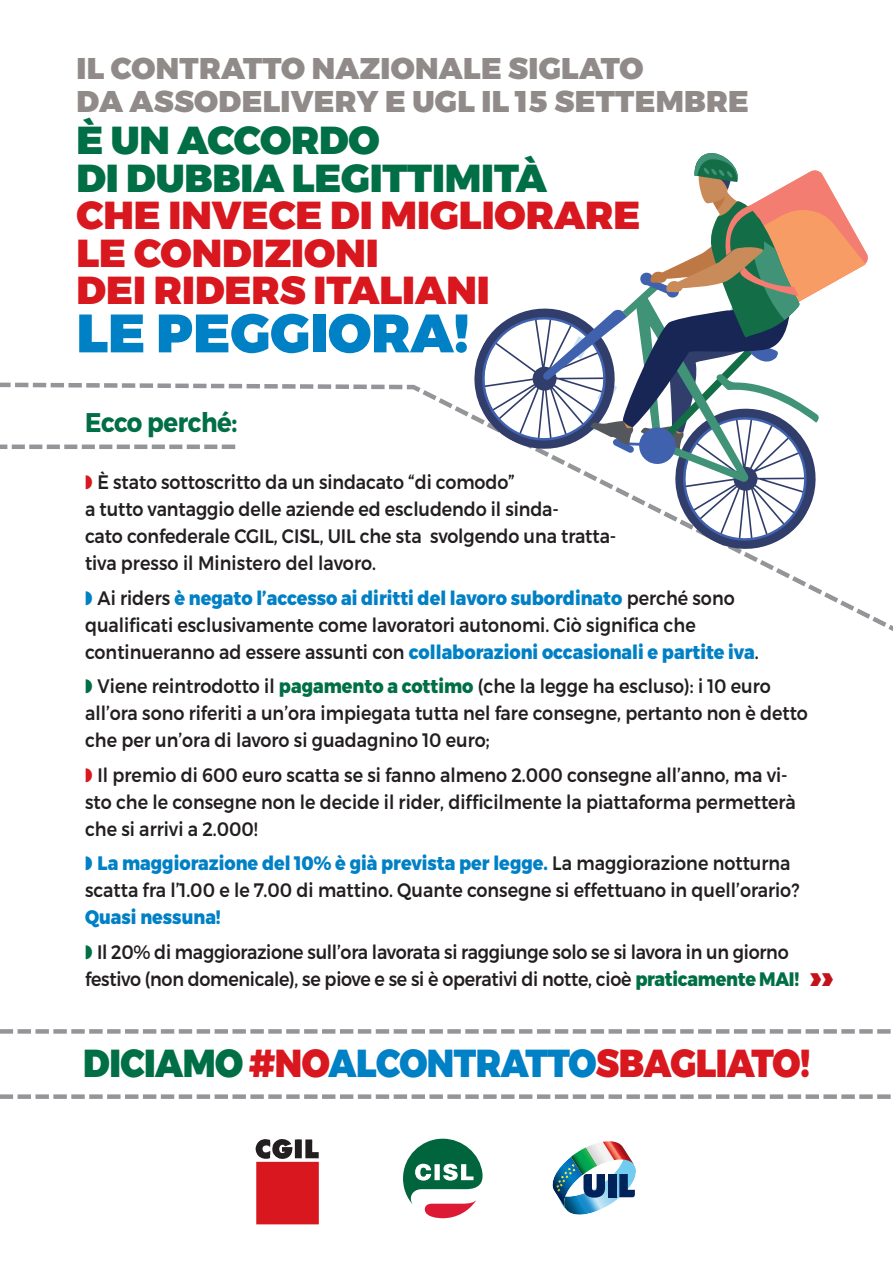
<style>
.page{position:relative;width:893px;height:1263px;background:#fff}
.page>*{position:absolute;margin:0;border:0;box-sizing:border-box;transform-origin:0 0}
.t1{font:900 54px "Montserrat";color:#0080c5}
.t2{font:900 39px/37.5px "Montserrat";color:#d8171f}
.t3{font:900 39px "Montserrat";color:#d8171f;scale:.9 1}
.t4{font:900 39px/37.5px "Montserrat";letter-spacing:-.005em;color:#006f46}
.t5{font:900 30px/33px "Montserrat";letter-spacing:.01em;color:rgb(82 74 71/.64)}
.t6{font:700 27px "Montserrat";letter-spacing:-.015em;color:#006f46;scale:.9 1}
.t7{font:800 27px "Rockwell Std";color:#c4121a;scale:1.2 1}
.t8{font:500 19.5px/27px "Montserrat";color:#231f20;scale:.9 1}
.t9{font:800 19.5px "Montserrat";color:#0080c5;scale:.9 1}
.s1{font-weight:800;color:#0080c5}
.s2{font-weight:800;color:#006f46}
.s3{color:#006f46}
.s4{color:#0080c5}
</style>
<div class="page">
<svg style="left:426px;top:391px;width:457px;height:235px"></svg>
<hr style="left:0;top:383px;width:11px;height:4px;background:#939598">
<svg style="left:883px;top:621px;width:10px;height:10px"></svg>
<svg style="left:6px;top:382px;width:420px;height:14px"></svg>
<svg style="left:0;top:444px;width:222px;height:5px"></svg>
<div style="left:222px;top:444px;width:13px;height:5px;background:#939598"></div>
<svg style="left:473px;top:153px;width:396px;height:406px"></svg>
<svg style="left:13px;top:1029px;width:860px;height:5px"></svg>
<div style="left:0;top:1029px;width:13px;height:5px;background:#939598"></div>
<div style="left:877px;top:1029px;width:14px;height:5px;background:#939598"></div>
<svg style="left:13px;top:1094px;width:860px;height:5px"></svg>
<div style="left:0;top:1094px;width:13px;height:5px;background:#939598"></div>
<div style="left:877px;top:1094px;width:14px;height:5px;background:#939598"></div>
<svg style="left:256px;top:1139px;width:36px;height:20px"></svg>
<div style="left:295px;top:1139px;width:7px;height:19px;background:#231f20"></div>
<svg style="left:305px;top:1139px;width:14px;height:19px"></svg>
<div style="left:256px;top:1162px;width:63px;height:62px;background:#d8171f"></div>
<img style="left:552px;top:1141px;width:84px;height:74px">
<svg style="left:403px;top:1139px;width:80px;height:79px"></svg>
<h3 class="t5" style="left:77px;top:52px;width:674px">IL CONTRATTO NAZIONALE SIGLATO<br>DA ASSODELIVERY E UGL IL 15 SETTEMBRE</h3>
<h2 class="t4" style="left:77px;top:122px;width:472px">È UN ACCORDO<br>DI DUBBIA LEGITTIMITÀ</h2>
<h2 class="t2" style="left:77px;top:197px;width:565px">CHE INVECE DI MIGLIORARE<br>LE CONDIZIONI<br>DEI RIDERS ITALIANI</h2>
<h1 class="t1" style="left:77px;top:289px;width:394px">LE PEGGIORA!</h1>
<h3 class="t6" style="left:85px;top:401px;width:171px">Ecco perché:</h3>
<p class="t8" style="left:85px;top:469px;width:592px;text-indent:12px">È stato sottoscritto da un sindacato “di comodo”<br>a tutto vantaggio delle aziende ed escludendo il sinda-<br>cato confederale CGIL, CISL, UIL che sta svolgendo una tratta&shy;tiva presso il Ministero del lavoro.</p>
<p class="t8" style="left:85px;top:584px;width:750px;text-indent:13px">Ai riders <span class="s1">è negato l’accesso ai diritti del lavoro subordinato</span> perché sono qualificati esclusivamente come lavoratori autonomi. Ciò significa che continueranno ad essere assunti con <span class="s1">collaborazioni occasionali e partite iva</span>.</p>
<p class="t8" style="left:85px;top:673px;width:805px;text-indent:13px">Viene reintrodotto il <span class="s2">pagamento a cottimo</span> (che la legge ha escluso): i 10 euro all’ora sono riferiti a un’ora impiegata tutta nel fare consegne, pertanto non è detto che per un’ora di lavoro si guadagnino 10 euro;</p>
<p class="t8" style="left:85px;top:761px;width:791px;text-indent:13px">Il premio di 600 euro scatta se si fanno almeno 2.000 consegne all’anno, ma vi&shy;sto che le consegne non le decide il rider, difficilmente la piattaforma permetterà che si arrivi a 2.000!</p>
<p class="t8" style="left:85px;top:850px;width:795px;text-align:center"><span class="s1">La maggiorazione del 10% è già prevista per legge.</span> La maggiorazione notturna scatta fra l’1.00 e le 7.00 di mattino. Quante consegne si effettuano in quell’orario?</p>
<p class="t9" style="left:85px;top:902px;width:152px">Quasi nessuna!</p>
<p class="t8" style="left:85px;top:938px;width:795px;text-align:center">Il 20% di maggiorazione sull’ora lavorata si raggiunge solo se si lavora in un giorno festivo (non domenicale), se piove e se si è operativi di notte, cioè <span class="s2">praticamente MAI!</span></p>
<h3 class="t7" style="left:809px;top:968px;width:22px">»</h3>
<h2 class="t3" style="left:83px;top:1031px;width:809px"><span class="s3">DICIAMO</span> #NO<span class="s4">ALCONTRATTO</span>SBAGLIATO!</h2>
</div>
